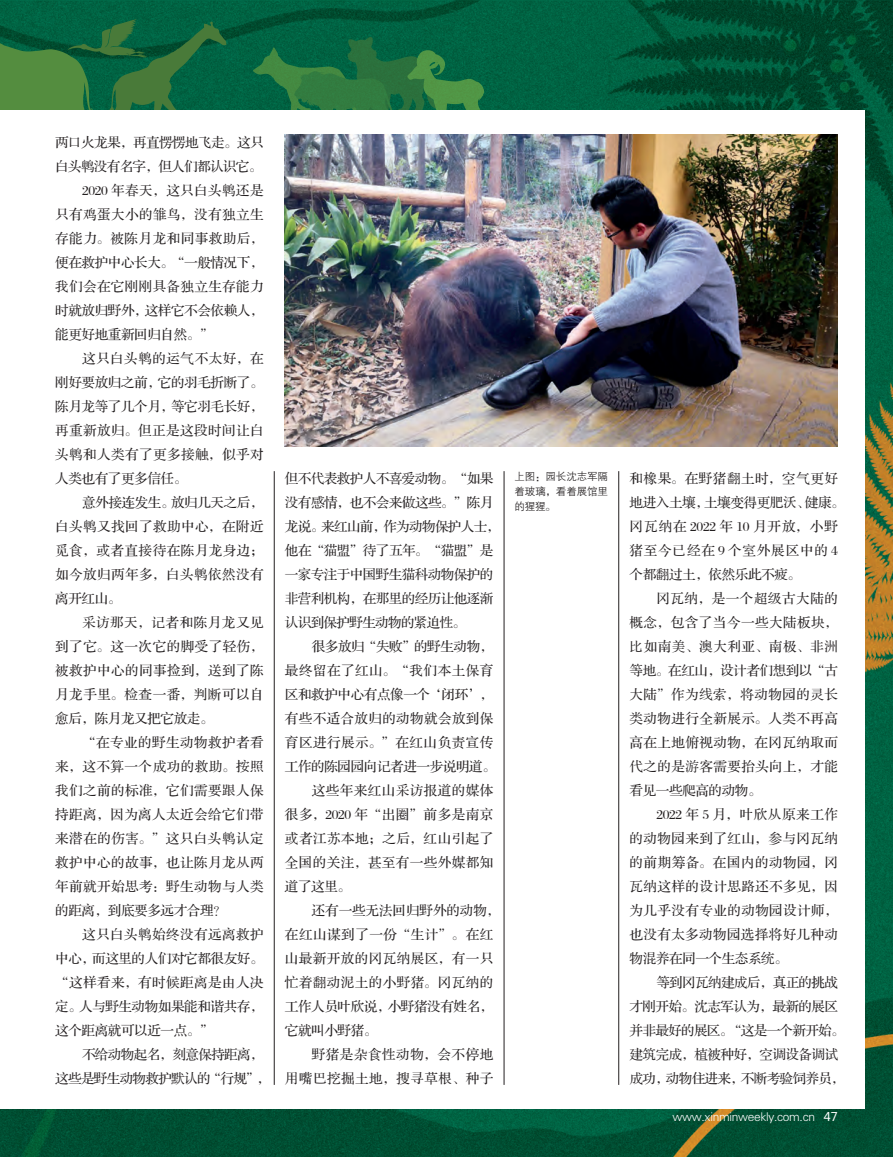
<style>
.page{position:relative;width:893px;height:1157px;background:#fff}
.page>*{position:absolute;margin:0;border:0;box-sizing:border-box;transform-origin:0 0}
.t1{font:13.5px "FZS3 JW GB1 0";letter-spacing:.035em;color:#231f20}
.t2{font:13.5px "FZS3 JW GB1 0";letter-spacing:-.025em;color:#231f20}
.t3{font:13.5px "FZS3 JW GB1 0";letter-spacing:-.035em;color:#231f20}
.t4{font:13.5px "FZS3 JW GB1 0";letter-spacing:-.045em;color:#231f20}
.t5{font:13.5px "FZS3 JW GB1 0";letter-spacing:-.04em;color:#231f20}
.t6{font:13.5px "FZS3 JW GB1 0";letter-spacing:.08em;color:#231f20}
.t7{font:13.5px "FZS3 JW GB1 0";letter-spacing:.065em;color:#231f20}
.t8{font:13.5px "FZS3 JW GB1 0";color:#231f20}
.t9{font:12px "FZXH1 JW GB1 0";letter-spacing:-.025em;color:#fff}
.t10{font:10.5px/15px "FZZDXJW GB1 0";letter-spacing:-.01em;color:#231f20;text-align:justify}
.s1{font-family:"Microsoft Ya Hei"}
</style>
<div class="page">
<img style="left:0;top:0;width:893px;height:1157px">
<svg style="left:253px;top:37px;width:231px;height:74px;background:#217443"></svg>
<svg style="left:0;top:19px;width:227px;height:92px;background:#247140"></svg>
<div style="left:0;top:111px;width:864px;height:998px;background:#fff"></div>
<hr style="left:274px;top:471px;width:1px;height:613px;background:#231f20">
<hr style="left:504px;top:471px;width:1px;height:613px;background:#231f20">
<hr style="left:618px;top:471px;width:1px;height:613px;background:#231f20">
<img style="left:285px;top:135px;width:553px;height:312px">
<p class="t3" style="left:55px;top:135px;width:210px">两口火龙果，再直愣愣地飞走。这只</p>
<p class="t4" style="left:55px;top:159px;width:208px">白头鹎没有名字，但人们都认识它。</p>
<p class="t1" style="left:82px;top:183px;width:183px">2020 年春天，这只白头鹎还是</p>
<p class="t1" style="left:55px;top:207px;width:210px">只有鸡蛋大小的雏鸟，没有独立生</p>
<p class="t1" style="left:55px;top:231px;width:210px">存能力。被陈月龙和同事救助后，</p>
<p class="t2" style="left:55px;top:255px;width:210px">便在救护中心长大。“一般情况下，</p>
<p class="t1" style="left:55px;top:279px;width:210px">我们会在它刚刚具备独立生存能力</p>
<p class="t2" style="left:55px;top:303px;width:210px">时就放归野外，这样它不会依赖人，</p>
<p class="t2" style="left:55px;top:327px;width:160px">能更好地重新回归自然。”</p>
<p class="t1" style="left:82px;top:351px;width:183px">这只白头鹎的运气不太好，在</p>
<p class="t2" style="left:55px;top:375px;width:210px">刚好要放归之前，它的羽毛折断了。</p>
<p class="t2" style="left:55px;top:399px;width:210px">陈月龙等了几个月，等它羽毛长好，</p>
<p class="t1" style="left:55px;top:423px;width:210px">再重新放归。但正是这段时间让白</p>
<p class="t1" style="left:55px;top:447px;width:210px">头鹎和人类有了更多接触，似乎对</p>
<p class="t2" style="left:55px;top:471px;width:133px">人类也有了更多信任。</p>
<p class="t2" style="left:82px;top:495px;width:183px">意外接连发生。放归几天之后，</p>
<p class="t1" style="left:55px;top:519px;width:210px">白头鹎又找回了救助中心，在附近</p>
<p class="t1" style="left:55px;top:543px;width:210px">觅食，或者直接待在陈月龙身边；</p>
<p class="t1" style="left:55px;top:567px;width:210px">如今放归两年多，白头鹎依然没有</p>
<p class="t1" style="left:55px;top:591px;width:68px">离开红山。</p>
<p class="t1" style="left:82px;top:615px;width:183px">采访那天，记者和陈月龙又见</p>
<p class="t1" style="left:55px;top:639px;width:210px">到了它。这一次它的脚受了轻伤，</p>
<p class="t1" style="left:55px;top:663px;width:210px">被救护中心的同事捡到，送到了陈</p>
<p class="t1" style="left:55px;top:687px;width:210px">月龙手里。检查一番，判断可以自</p>
<p class="t2" style="left:55px;top:711px;width:160px">愈后，陈月龙又把它放走。</p>
<p class="t1" style="left:82px;top:735px;width:183px">“在专业的野生动物救护者看</p>
<p class="t1" style="left:55px;top:759px;width:210px">来，这不算一个成功的救助。按照</p>
<p class="t1" style="left:55px;top:783px;width:210px">我们之前的标准，它们需要跟人保</p>
<p class="t1" style="left:55px;top:807px;width:210px">持距离，因为离人太近会给它们带</p>
<p class="t1" style="left:55px;top:831px;width:210px">来潜在的伤害。”这只白头鹎认定</p>
<p class="t1" style="left:55px;top:855px;width:210px">救护中心的故事，也让陈月龙从两</p>
<p class="t1" style="left:55px;top:879px;width:210px">年前就开始思考：野生动物与人类</p>
<p class="t2" style="left:55px;top:903px;width:173px">的距离，到底要多远才合理？</p>
<p class="t1" style="left:82px;top:927px;width:183px">这只白头鹎始终没有远离救护</p>
<p class="t2" style="left:55px;top:951px;width:210px">中心，而这里的人们对它都很友好。</p>
<p class="t1" style="left:55px;top:975px;width:210px">“这样看来，有时候距离是由人决</p>
<p class="t2" style="left:55px;top:999px;width:210px">定。人与野生动物如果能和谐共存，</p>
<p class="t2" style="left:55px;top:1023px;width:160px">这个距离就可以近一点。”</p>
<p class="t5" style="left:82px;top:1047px;width:183px">不给动物起名，刻意保持距离，</p>
<p class="t4" style="left:55px;top:1071px;width:217px">这些是野生动物救护默认的“行规”，</p>
<p class="t3" style="left:285px;top:471px;width:210px">但不代表救护人不喜爱动物。“如果</p>
<p class="t3" style="left:285px;top:495px;width:210px">没有感情，也不会来做这些。”陈月</p>
<p class="t4" style="left:285px;top:519px;width:217px">龙说。来红山前，作为动物保护人士，</p>
<p class="t3" style="left:285px;top:543px;width:210px">他在“猫盟”待了五年。“猫盟”是</p>
<p class="t5" style="left:285px;top:567px;width:210px">一家专注于中国野生猫科动物保护的</p>
<p class="t3" style="left:285px;top:591px;width:210px">非营利机构，在那里的经历让他逐渐</p>
<p class="t4" style="left:285px;top:615px;width:183px">认识到保护野生动物的紧迫性。</p>
<p class="t2" style="left:312px;top:639px;width:183px">很多放归“失败”的野生动物，</p>
<p class="t1" style="left:285px;top:663px;width:210px">最终留在了红山。“我们本土保育</p>
<p class="t2" style="left:285px;top:687px;width:210px">区和救护中心有点像一个‘闭环’，</p>
<p class="t1" style="left:285px;top:711px;width:210px">有些不适合放归的动物就会放到保</p>
<p class="t1" style="left:285px;top:735px;width:210px">育区进行展示。”在红山负责宣传</p>
<p class="t2" style="left:285px;top:759px;width:212px">工作的陈园园向记者进一步说明道。</p>
<p class="t1" style="left:312px;top:783px;width:183px">这些年来红山采访报道的媒体</p>
<p class="t1" style="left:285px;top:807px;width:210px">很多，2020 年“出圈”前多是南京</p>
<p class="t1" style="left:285px;top:831px;width:210px">或者江苏本地；之后，红山引起了</p>
<p class="t1" style="left:285px;top:855px;width:210px">全国的关注，甚至有一些外媒都知</p>
<p class="t1" style="left:285px;top:879px;width:68px">道了这里。</p>
<p class="t8" style="left:312px;top:903px;width:190px">还有一些无法回归野外的动物，</p>
<p class="t1" style="left:285px;top:927px;width:210px">在红山谋到了一份“生计”。在红</p>
<p class="t1" style="left:285px;top:951px;width:210px">山最新开放的冈瓦纳展区，有一只</p>
<p class="t1" style="left:285px;top:975px;width:210px">忙着翻动泥土的小野猪。冈瓦纳的</p>
<p class="t2" style="left:285px;top:999px;width:210px">工作人员叶欣说，小野猪没有姓名，</p>
<p class="t1" style="left:285px;top:1023px;width:94px">它就叫小野猪。</p>
<p class="t1" style="left:312px;top:1047px;width:183px">野猪是杂食性动物，会不停地</p>
<p class="t1" style="left:285px;top:1071px;width:210px">用嘴巴挖掘土地，搜寻草根、种子</p>
<p class="t10" style="left:514px;top:469px;width:95px">上图：园长沈志军隔着玻璃，看着展馆里的猩猩。</p>
<p class="t1" style="left:630px;top:471px;width:210px">和橡果。在野猪翻土时，空气更好</p>
<p class="t2" style="left:630px;top:495px;width:217px">地进入土壤，土壤变得更肥沃、健康。</p>
<p class="t6" style="left:630px;top:519px;width:210px">冈瓦纳在 2022 年 10 月开放，小野</p>
<p class="t7" style="left:630px;top:543px;width:210px">猪至今已经在 9 个室外展区中的 4</p>
<p class="t2" style="left:630px;top:567px;width:173px">个都翻过土，依然乐此不疲。</p>
<p class="t1" style="left:656px;top:591px;width:183px">冈瓦纳，是一个超级古大陆的</p>
<p class="t1" style="left:630px;top:615px;width:210px">概念，包含了当今一些大陆板块，</p>
<p class="t1" style="left:630px;top:639px;width:210px">比如南美、澳大利亚、南极、非洲</p>
<p class="t2" style="left:630px;top:663px;width:210px">等地。在红山，设计者们想到以“古</p>
<p class="t1" style="left:630px;top:687px;width:210px">大陆”作为线索，将动物园的灵长</p>
<p class="t1" style="left:630px;top:711px;width:210px">类动物进行全新展示。人类不再高</p>
<p class="t1" style="left:630px;top:735px;width:210px">高在上地俯视动物，在冈瓦纳取而</p>
<p class="t1" style="left:630px;top:759px;width:210px">代之的是游客需要抬头向上，才能</p>
<p class="t2" style="left:630px;top:783px;width:133px">看见一些爬高的动物。</p>
<p class="t1" style="left:656px;top:807px;width:183px">2022 年 5 月，叶欣从原来工作</p>
<p class="t1" style="left:630px;top:831px;width:210px">的动物园来到了红山，参与冈瓦纳</p>
<p class="t1" style="left:630px;top:855px;width:210px">的前期筹备。在国内的动物园，冈</p>
<p class="t1" style="left:630px;top:879px;width:210px">瓦纳这样的设计思路还不多见，因</p>
<p class="t1" style="left:630px;top:903px;width:210px">为几乎没有专业的动物园设计师，</p>
<p class="t1" style="left:630px;top:927px;width:210px">也没有太多动物园选择将好几种动</p>
<p class="t2" style="left:630px;top:951px;width:160px">物混养在同一个生态系统。</p>
<p class="t5" style="left:656px;top:975px;width:183px">等到冈瓦纳建成后，真正的挑战</p>
<p class="t3" style="left:630px;top:999px;width:210px">才刚开始。沈志军认为，最新的展区</p>
<p class="t4" style="left:630px;top:1023px;width:217px">并非最好的展区。“这是一个新开始。</p>
<p class="t3" style="left:630px;top:1047px;width:210px">建筑完成，植被种好，空调设备调试</p>
<p class="t4" style="left:630px;top:1071px;width:217px">成功，动物住进来，不断考验饲养员，</p>
<p class="t9" style="left:673px;top:1109px;width:167px">www.xinminweekly.com.cn <span class="s1">47</span></p>
</div>
